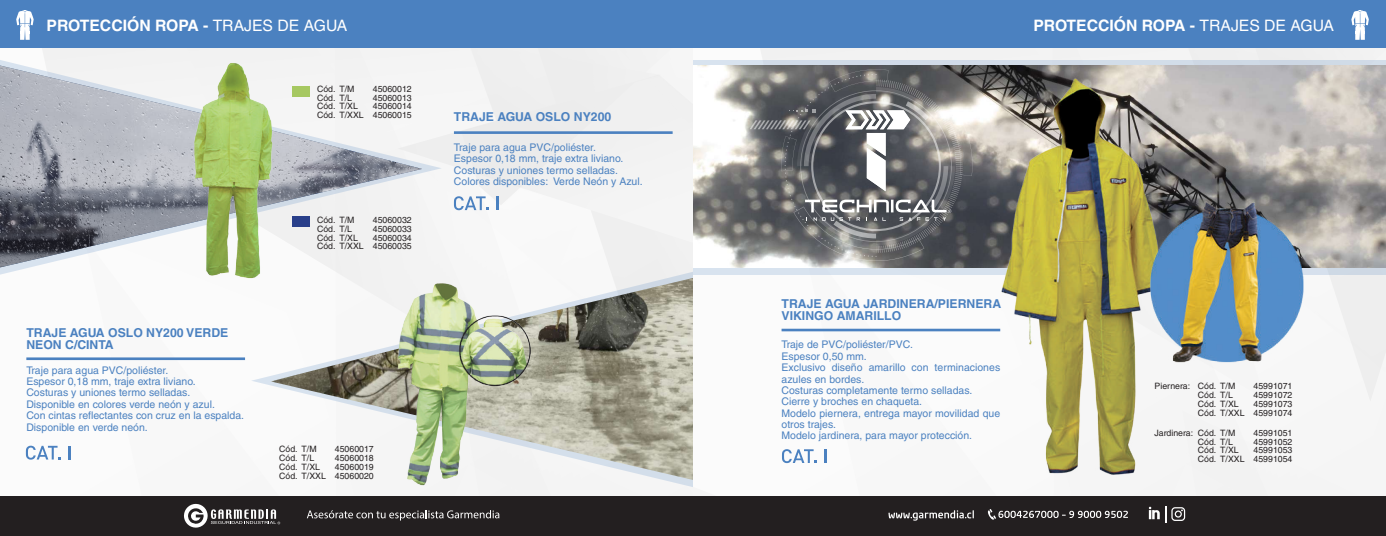
<style>
.page{position:relative;width:1386px;height:536px;background:#fff}
.page>*{position:absolute;margin:0;border:0;box-sizing:border-box;transform-origin:0 0}
.t1{font:700 15.75px "Helvetica";color:#fff}
.t2{font:700 12.25px/12.2px "Helvetica";color:#4b81c0}
.t3{font:10.5px/11.4px "Helvetica";color:#4b81c0}
.t4{font:8.75px/8.8px "Helvetica";color:#231f20}
.s1{font-weight:400}
</style>
<div class="page">
<img style="left:0;top:48px;width:1386px;height:448px">
<div style="left:0;top:60px;width:442px;height:214px;background:#f5f5f5"></div>
<svg style="left:0;top:65px;width:422px;height:202px"></svg>
<svg style="left:251px;top:272px;width:442px;height:215px"></svg>
<img style="left:271px;top:278px;width:422px;height:202px">
<div style="left:0;top:0;width:1386px;height:48px;background:#4b81c0"></div>
<div style="left:0;top:496px;width:1386px;height:40px;background:#231f20"></div>
<svg style="left:888px;top:510px;width:86px;height:10px"></svg>
<svg style="left:1149px;top:506px;width:36px;height:16px"></svg>
<svg style="left:988px;top:509px;width:140px;height:10px"></svg>
<svg style="left:307px;top:510px;width:192px;height:10px"></svg>
<svg style="left:184px;top:503px;width:96px;height:25px"></svg>
<hr style="left:26px;top:357px;width:219px;height:3px;background:#4b81c0">
<svg style="left:26px;top:445px;width:34px;height:14px"></svg>
<svg style="left:68px;top:445px;width:2px;height:14px"></svg>
<hr style="left:454px;top:131px;width:219px;height:3px;background:#4b81c0">
<svg style="left:454px;top:196px;width:34px;height:14px"></svg>
<svg style="left:496px;top:196px;width:2px;height:14px"></svg>
<div style="left:292px;top:86px;width:18px;height:10px;background:#a6c861"></div>
<div style="left:292px;top:217px;width:18px;height:10px;background:#293f8a"></div>
<svg style="left:1351px;top:10px;width:18px;height:30px"></svg>
<svg style="left:16px;top:10px;width:18px;height:30px"></svg>
<div style="left:693px;top:60px;width:693px;height:215px;background:linear-gradient(to right,#d8e2ef,#cdd8e4)"></div>
<hr style="left:782px;top:328px;width:218px;height:3px;background:#4b81c0">
<svg style="left:782px;top:449px;width:35px;height:14px"></svg>
<svg style="left:824px;top:449px;width:2px;height:14px"></svg>
<img style="left:693px;top:66px;width:693px;height:201px">
<svg style="left:749px;top:69px;width:223px;height:192px;background:#757677"></svg>
<img style="left:191px;top:59px;width:86px;height:220px">
<img style="left:388px;top:281px;width:150px;height:208px">
<img style="left:996px;top:71px;width:177px;height:415px">
<img style="left:1132px;top:189px;width:188px;height:207px">
<h1 class="t1" style="left:47px;top:15px;width:302px">PROTECCIÓN ROPA - <span class="s1">TRAJES DE AGUA</span></h1>
<h1 class="t1" style="left:1033px;top:15px;width:302px">PROTECCIÓN ROPA - <span class="s1">TRAJES DE AGUA</span></h1>
<p class="t4" style="left:317px;top:84px;width:48px">Cód. T/M<br>Cód. T/L<br>Cód. T/XL<br>Cód. T/XXL</p>
<p class="t4" style="left:373px;top:84px;width:40px;text-align:justify">45060012<br>45060013<br>45060014<br>45060015</p>
<p class="t2" style="left:26px;top:326px;width:204px">TRAJE AGUA OSLO NY200 VERDE<br>NEON C/CINTA</p>
<p class="t3" style="left:26px;top:364px;width:219px">Traje para agua PVC/poliéster.<br>Espesor 0,18 mm, traje extra liviano.<br>Costuras y uniones termo selladas.<br>Disponible en colores verde neón y azul.<br>Con cintas reflectantes con cruz en la espalda.<br>Disponible en verde neón.</p>
<p class="t4" style="left:317px;top:215px;width:48px">Cód. T/M<br>Cód. T/L<br>Cód. T/XL<br>Cód. T/XXL</p>
<p class="t4" style="left:373px;top:215px;width:40px;text-align:justify">45060032<br>45060033<br>45060034<br>45060035</p>
<p class="t4" style="left:279px;top:445px;width:48px">Cód. T/M<br>Cód. T/L<br>Cód. T/XL<br>Cód. T/XXL</p>
<p class="t4" style="left:335px;top:445px;width:40px;text-align:justify">45060017<br>45060018<br>45060019<br>45060020</p>
<p class="t2" style="left:454px;top:110px;width:159px">TRAJE AGUA OSLO NY200</p>
<p class="t3" style="left:454px;top:141px;width:190px">Traje para agua PVC/poliéster.<br>Espesor 0,18 mm, traje extra liviano.<br>Costuras y uniones termo selladas.<br>Colores disponibles: Verde Neón y Azul.</p>
<p class="t2" style="left:782px;top:297px;width:221px">TRAJE AGUA JARDINERA/PIERNERA<br>VIKINGO AMARILLO</p>
<p class="t3" style="left:782px;top:339px;width:220px">Traje de PVC/poliéster/PVC.<br>Espesor 0,50 mm.<br>Exclusivo diseño amarillo con terminaciones azules en bordes.<br>Costuras completamente termo selladas.<br>Cierre y broches en chaqueta.<br>Modelo piernera, entrega mayor movilidad que otros trajes.<br>Modelo jardinera, para mayor protección.</p>
<p class="t4" style="left:1198px;top:381px;width:48px">Cód. T/M<br>Cód. T/L<br>Cód. T/XL<br>Cód. T/XXL</p>
<p class="t4" style="left:1155px;top:381px;width:37px">Piernera:</p>
<p class="t4" style="left:1254px;top:381px;width:40px;text-align:justify">45991071<br>45991072<br>45991073<br>45991074</p>
<p class="t4" style="left:1198px;top:428px;width:48px">Cód. T/M<br>Cód. T/L<br>Cód. T/XL<br>Cód. T/XXL</p>
<p class="t4" style="left:1254px;top:428px;width:40px;text-align:justify">45991051<br>45991052<br>45991053<br>45991054</p>
<p class="t4" style="left:1155px;top:428px;width:40px">Jardinera:</p>
</div>
